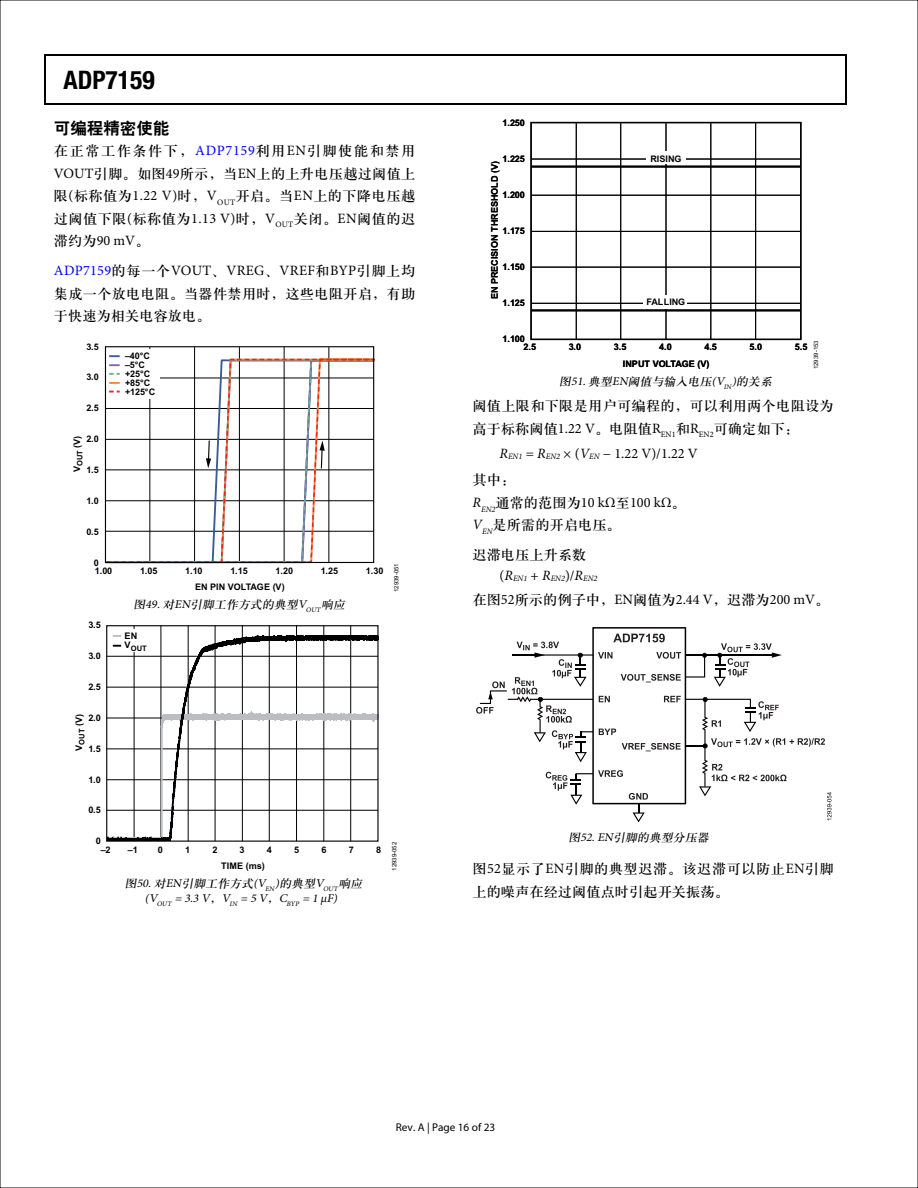
<style>
.page{position:relative;width:918px;height:1188px;background:#fff}
.page>*{position:absolute;margin:0;border:0;box-sizing:border-box;transform-origin:0 0}
.t1{font:700 condensed 25.5px "Helvetica Neue LT Std";color:#000}
.t2{font:16.5px "H Yb 2 gj";color:#000}
.t3{font:14.25px/22.5px "H Ya 3 gj";letter-spacing:.015em;color:#000}
.t4{font:14.25px "Minion Pro";color:#000}
.t5{font:italic 11.85px "H Ya 3 gj";color:#000}
.t6{font:italic 11.85px/14.2px "Minion Pro";color:#000;text-align:center}
.t7{font:11.25px "Myriad Pro";color:#000}
.t8{font:700 9.15px "Arial";color:#000}
.t9{font:700 9px/9px "Arial";letter-spacing:-.01em;color:#000}
.t10{font:italic 8.25px "Minion Pro";letter-spacing:-.005em;color:#000}
.t11{font:700 7.5px "Arial";color:#000}
.t12{font:6px "Arial";letter-spacing:.015em;color:#000}
.s1{font-family:"Minion Pro";color:#00f}
.s2{font-family:"Minion Pro"}
.s3{font-family:"H Ya 3 gj"}
.s4{font-family:"Minion Pro";font-style:italic}
.s5{font-style:italic}
.s6{font-style:italic;font-size:8.25px}
.s7{font-style:normal;font-size:14.25px}
.s8{font-size:14.25px}
</style>
<div class="page">
<svg style="left:476px;top:627px;width:355px;height:195px"></svg>
<hr style="left:45px;top:54px;width:800px;height:1px;background:#000">
<hr style="left:45px;top:58px;width:1px;height:47px;background:#000">
<hr style="left:45px;top:104px;width:522px;height:1px;background:#000">
<hr style="left:566px;top:104px;width:279px;height:1px;background:#000">
<hr style="left:845px;top:58px;width:1px;height:47px;background:#000">
<hr style="left:149px;top:347px;width:1px;height:215px;background:#000">
<hr style="left:194px;top:347px;width:1px;height:215px;background:#000">
<hr style="left:239px;top:347px;width:1px;height:215px;background:#000">
<hr style="left:284px;top:347px;width:1px;height:215px;background:#000">
<hr style="left:328px;top:347px;width:1px;height:215px;background:#000">
<svg style="left:107px;top:359px;width:265px;height:202px"></svg>
<div style="left:107px;top:349px;width:53px;height:49px;background:#fff"></div>
<svg style="left:109px;top:355px;width:11px;height:2px"></svg>
<svg style="left:109px;top:364px;width:11px;height:2px"></svg>
<svg style="left:109px;top:373px;width:11px;height:2px"></svg>
<svg style="left:109px;top:382px;width:11px;height:2px"></svg>
<svg style="left:109px;top:391px;width:11px;height:2px"></svg>
<svg style="left:206px;top:439px;width:5px;height:29px"></svg>
<svg style="left:320px;top:441px;width:5px;height:29px"></svg>
<div style="left:105px;top:346px;width:269px;height:217px;border:1px solid #000"></div>
<svg style="left:108px;top:627px;width:269px;height:213px"></svg>
<div style="left:110px;top:629px;width:42px;height:23px;background:#fff"></div>
<svg style="left:113px;top:635px;width:8px;height:2px"></svg>
<svg style="left:113px;top:645px;width:8px;height:2px"></svg>
<div style="left:106px;top:625px;width:273px;height:217px;border:1px solid #000"></div>
<hr style="left:531px;top:303px;width:269px;height:1px;background:#000">
<hr style="left:531px;top:267px;width:269px;height:1px;background:#000">
<hr style="left:531px;top:231px;width:269px;height:1px;background:#000">
<hr style="left:531px;top:195px;width:269px;height:1px;background:#000">
<hr style="left:531px;top:159px;width:269px;height:1px;background:#000">
<hr style="left:576px;top:123px;width:1px;height:216px;background:#000">
<hr style="left:620px;top:123px;width:1px;height:216px;background:#000">
<hr style="left:666px;top:123px;width:1px;height:216px;background:#000">
<hr style="left:710px;top:123px;width:1px;height:216px;background:#000">
<hr style="left:755px;top:123px;width:1px;height:216px;background:#000">
<hr style="left:531px;top:166px;width:269px;height:2px;background:#000">
<hr style="left:531px;top:309px;width:269px;height:2px;background:#000">
<div style="left:646px;top:152px;width:40px;height:12px;background:#fff"></div>
<div style="left:643px;top:295px;width:44px;height:14px;background:#fff"></div>
<div style="left:531px;top:122px;width:270px;height:218px;border:1px solid #000"></div>
<p class="t1" style="left:64px;top:64px;width:93px">ADP7159</p>
<p class="t2" style="left:54px;top:119px;width:117px">可编程精密使能</p>
<p class="t3" style="left:54px;top:140px;width:363px;text-align:justify">在正常工作条件下，<span class="s1">ADP7159</span>利用<span class="s2">EN</span>引脚使能和禁用<span class="s2">VOUT</span>引脚。如图<span class="s2">49</span>所示，当<span class="s2">EN</span>上的上升电压越过阈值上限<span class="s2">(</span>标称值为<span class="s2">1.22 V)</span>时，<span class="s2">V</span><sub>OUT</sub>开启。当<span class="s2">EN</span>上的下降电压越过阈值下限<span class="s2">(</span>标称值为<span class="s2">1.13 V)</span>时，<span class="s2">V</span><sub>OUT</sub>关闭。<span class="s2">EN</span>阈值的迟滞约为<span class="s2">90 mV</span>。</p>
<p class="t3" style="left:54px;top:260px;width:363px;text-align:justify"><span class="s1">ADP7159</span>的每一个<span class="s2">VOUT</span>、<span class="s2">VREG</span>、<span class="s2">VREF</span>和<span class="s2">BYP</span>引脚上均集成一个放电电阻。当器件禁用时，这些电阻开启，有助于快速为相关电容放电。</p>
<p class="t9" style="left:86px;top:342px;width:14px">3.5</p>
<p class="t9" style="left:86px;top:373px;width:14px">3.0</p>
<p class="t9" style="left:86px;top:404px;width:14px">2.5</p>
<p class="t9" style="left:86px;top:435px;width:14px">2.0</p>
<p class="t9" style="left:73px;top:472px;width:38px;rotate:-90deg">V<sub>OUT</sub> (V)</p>
<p class="t9" style="left:86px;top:466px;width:14px">1.5</p>
<p class="t9" style="left:86px;top:496px;width:14px">1.0</p>
<p class="t9" style="left:86px;top:527px;width:14px">0.5</p>
<p class="t9" style="left:125px;top:351px;width:32px">–40°C –5°C +25°C +85°C +125°C</p>
<p class="t9" style="left:94px;top:558px;width:7px">0</p>
<p class="t9" style="left:95px;top:566px;width:19px">1.00</p>
<p class="t9" style="left:140px;top:566px;width:19px">1.05</p>
<p class="t9" style="left:185px;top:566px;width:19px">1.10</p>
<p class="t9" style="left:230px;top:566px;width:19px">1.15</p>
<p class="t9" style="left:276px;top:566px;width:19px">1.20</p>
<p class="t9" style="left:321px;top:566px;width:19px">1.25</p>
<p class="t9" style="left:366px;top:566px;width:19px">1.30</p>
<p class="t9" style="left:195px;top:583px;width:91px">EN PIN VOLTAGE (V)</p>
<p class="t9" style="left:88px;top:621px;width:14px">3.5</p>
<p class="t9" style="left:88px;top:651px;width:14px">3.0</p>
<p class="t9" style="left:88px;top:682px;width:14px">2.5</p>
<p class="t9" style="left:88px;top:713px;width:14px">2.0</p>
<p class="t8" style="left:74px;top:751px;width:38px;rotate:-90deg">V<sub>OUT</sub> (V)</p>
<p class="t9" style="left:88px;top:744px;width:14px">1.5</p>
<p class="t9" style="left:88px;top:775px;width:14px">1.0</p>
<p class="t9" style="left:88px;top:806px;width:14px">0.5</p>
<p class="t5" style="left:134px;top:599px;width:215px">图<span class="s2">49.</span>对<span class="s2">EN</span>引脚工作方式的典型<span class="s2">V</span><sub>OUT</sub>响应</p>
<p class="t9" style="left:125px;top:632px;width:14px">EN</p>
<p class="t11" style="left:125px;top:643px;width:24px"><sup>V</sup>OUT</p>
<p class="t12" style="left:393px;top:592px;width:30px;rotate:-90deg">12939-051</p>
<p class="t9" style="left:96px;top:837px;width:7px">0</p>
<p class="t9" style="left:101px;top:845px;width:12px">–2</p>
<p class="t9" style="left:128px;top:845px;width:12px">–1</p>
<p class="t9" style="left:158px;top:845px;width:7px">0</p>
<p class="t9" style="left:185px;top:845px;width:7px">1</p>
<p class="t9" style="left:212px;top:845px;width:7px">2</p>
<p class="t9" style="left:240px;top:845px;width:7px">3</p>
<p class="t9" style="left:267px;top:845px;width:7px">4</p>
<p class="t9" style="left:294px;top:845px;width:7px">5</p>
<p class="t9" style="left:321px;top:845px;width:7px">6</p>
<p class="t9" style="left:349px;top:845px;width:7px">7</p>
<p class="t9" style="left:376px;top:845px;width:7px">8</p>
<p class="t9" style="left:221px;top:861px;width:45px">TIME (ms)</p>
<p class="t6" style="left:125px;top:877px;width:241px"><span class="s3">图</span>50.<span class="s3">对</span>EN<span class="s3">引脚工作方式</span>(V<sub>EN</sub>)<span class="s3">的典型</span>V<sub>OUT</sub><span class="s3">响应</span>(V<sub>OUT</sub> = 3.3 V<span class="s3">，</span>V<sub>IN</sub> = 5 V<span class="s3">，</span>C<sub>BYP</sub> = 1 μF)</p>
<p class="t12" style="left:391px;top:871px;width:30px;rotate:-90deg">12939-052</p>
<p class="t9" style="left:502px;top:118px;width:24px">1.250</p>
<p class="t9" style="left:502px;top:154px;width:24px">1.225</p>
<p class="t9" style="left:490px;top:299px;width:140px;rotate:-90deg">EN PRECISION THRESHOLD (V)</p>
<p class="t9" style="left:502px;top:190px;width:24px">1.200</p>
<p class="t9" style="left:502px;top:226px;width:24px">1.175</p>
<p class="t9" style="left:502px;top:262px;width:24px">1.150</p>
<p class="t9" style="left:502px;top:298px;width:24px">1.125</p>
<p class="t9" style="left:650px;top:154px;width:33px">RISING</p>
<p class="t9" style="left:647px;top:298px;width:40px">FALLING</p>
<p class="t9" style="left:502px;top:335px;width:24px">1.100</p>
<p class="t12" style="left:813px;top:369px;width:30px;rotate:-90deg">12939-153</p>
<p class="t9" style="left:524px;top:343px;width:14px">2.5</p>
<p class="t9" style="left:569px;top:343px;width:14px">3.0</p>
<p class="t9" style="left:614px;top:343px;width:14px">3.5</p>
<p class="t9" style="left:659px;top:343px;width:14px">4.0</p>
<p class="t9" style="left:704px;top:343px;width:14px">4.5</p>
<p class="t9" style="left:750px;top:343px;width:14px">5.0</p>
<p class="t9" style="left:795px;top:343px;width:14px">5.5</p>
<p class="t9" style="left:623px;top:359px;width:88px">INPUT VOLTAGE (V)</p>
<p class="t5" style="left:559px;top:376px;width:217px">图<span class="s2">51.</span>典型<span class="s2">EN</span>阈值与输入电压<span class="s2">(V</span><sub>IN</sub><span class="s2">)</span>的关系</p>
<p class="t3" style="left:472px;top:395px;width:363px">阈值上限和下限是用户可编程的，可以利用两个电阻设为高于标称阈值<span class="s2">1.22 V</span>。电阻值<span class="s2">R</span><sub>EN1</sub>和<span class="s2">R</span><sub>EN2</sub>可确定如下：</p>
<p class="t3" style="left:472px;top:469px;width:215px">其中：<br><span class="s4">R</span><sub>EN2</sub>通常的范围为<span class="s2">10 kΩ</span>至<span class="s2">100 kΩ</span>。<br><span class="s4">V</span><sub>EN</sub>是所需的开启电压。</p>
<p class="t3" style="left:472px;top:544px;width:115px">迟滞电压上升系数</p>
<p class="t3" style="left:472px;top:589px;width:359px">在图<span class="s2">52</span>所示的例子中，<span class="s2">EN</span>阈值为<span class="s2">2.44 V</span>，迟滞为<span class="s2">200 mV</span>。</p>
<p class="t4" style="left:500px;top:444px;width:200px"><span class="s5">R</span><span class="s6">EN1</span> = <span class="s5">R</span><span class="s6">EN2</span> × (<span class="s5">V</span><span class="s6">EN</span> − 1.22 V)/1.22 V</p>
<p class="t10" style="left:500px;top:573px;width:100px"><span class="s7">(</span><span class="s8">R</span>EN1 <span class="s7">+</span> <span class="s8">R</span>EN2<span class="s7">)/</span><span class="s8">R</span>EN2</p>
<p class="t5" style="left:568px;top:832px;width:144px">图<span class="s2">52.EN</span>引脚的典型分压器</p>
<p class="t3" style="left:472px;top:858px;width:363px">图<span class="s2">52</span>显示了<span class="s2">EN</span>引脚的典型迟滞。该迟滞可以防止<span class="s2">EN</span>引脚上的噪声在经过阈值点时引起开关振荡。</p>
<p class="t7" style="left:396px;top:1120px;width:101px">Rev. A | Page 16 of 23</p>
</div>
